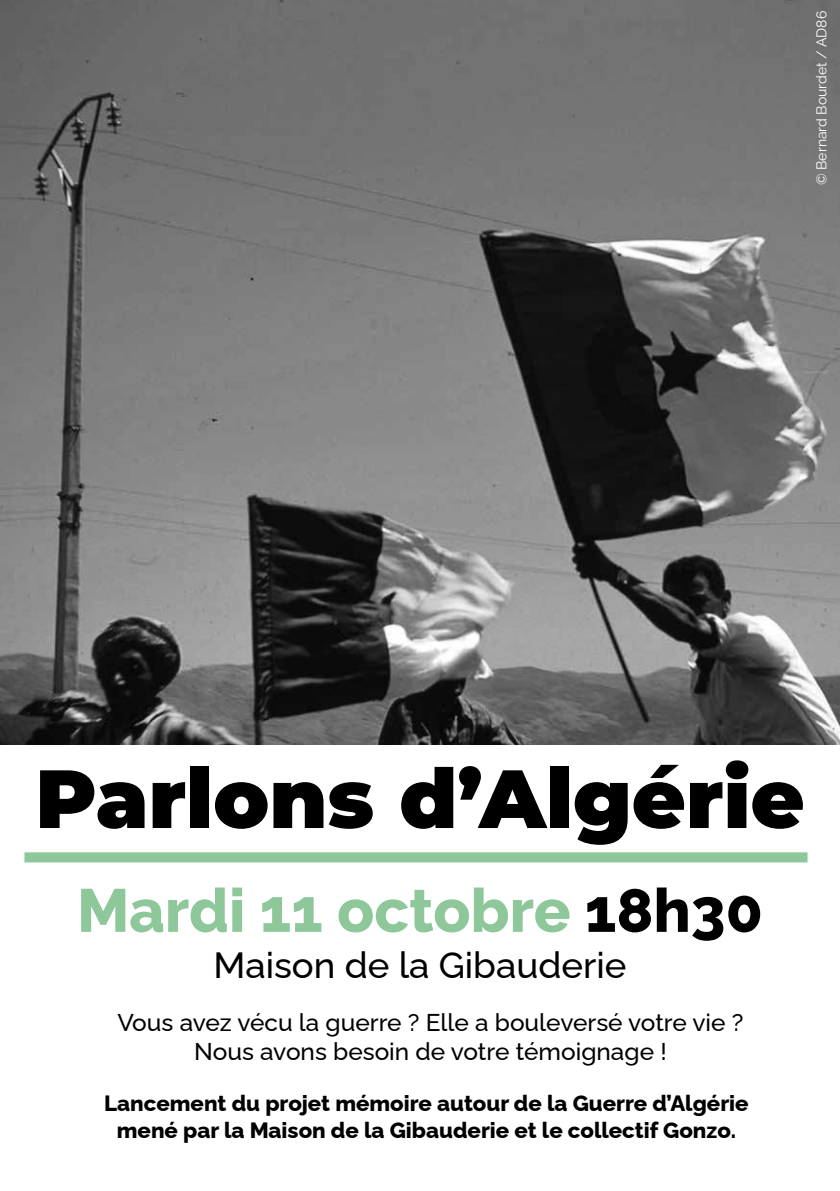
<style>
.page{position:relative;width:840px;height:1191px;background:#fff}
.page>*{position:absolute;margin:0;border:0;box-sizing:border-box;transform-origin:0 0}
.t1{font:900 82.4px "Montserrat";color:#000}
.t2{font:800 60.8px "Raleway";color:#8ec89a}
.t3{font:500 36.4px "Raleway";color:#000}
.t4{font:500 24.2px/29.2px "Raleway";color:#000;text-align:center}
.t5{font:800 22px/26.6px "Raleway";color:#000;text-align:center}
.t6{font:14.2px "Raleway";color:#fff}
.s1{color:#000}
</style>
<div class="page">
<img style="left:0;top:0;width:839px;height:744px">
<div style="left:24px;top:852px;width:783px;height:10px;background:#8ec89a"></div>
<p class="t6" style="left:812px;top:185px;width:176px;rotate:-90deg">© Bernard Bourdet / AD86</p>
<h1 class="t1" style="left:35px;top:737px;width:770px">Parlons d’Algérie</h1>
<h2 class="t2" style="left:77px;top:862px;width:687px">Mardi 11 octobre <span class="s1">18h30</span></h2>
<h3 class="t3" style="left:213px;top:936px;width:414px">Maison de la Gibauderie</h3>
<p class="t4" style="left:117px;top:1005px;width:627px">Vous avez vécu la guerre ? Elle a bouleversé votre vie ?<br>Nous avons besoin de votre témoignage !</p>
<p class="t5" style="left:104px;top:1087px;width:645px">Lancement du projet mémoire autour de la Guerre d’Algérie mené par la Maison de la Gibauderie et le collectif Gonzo.</p>
</div>
